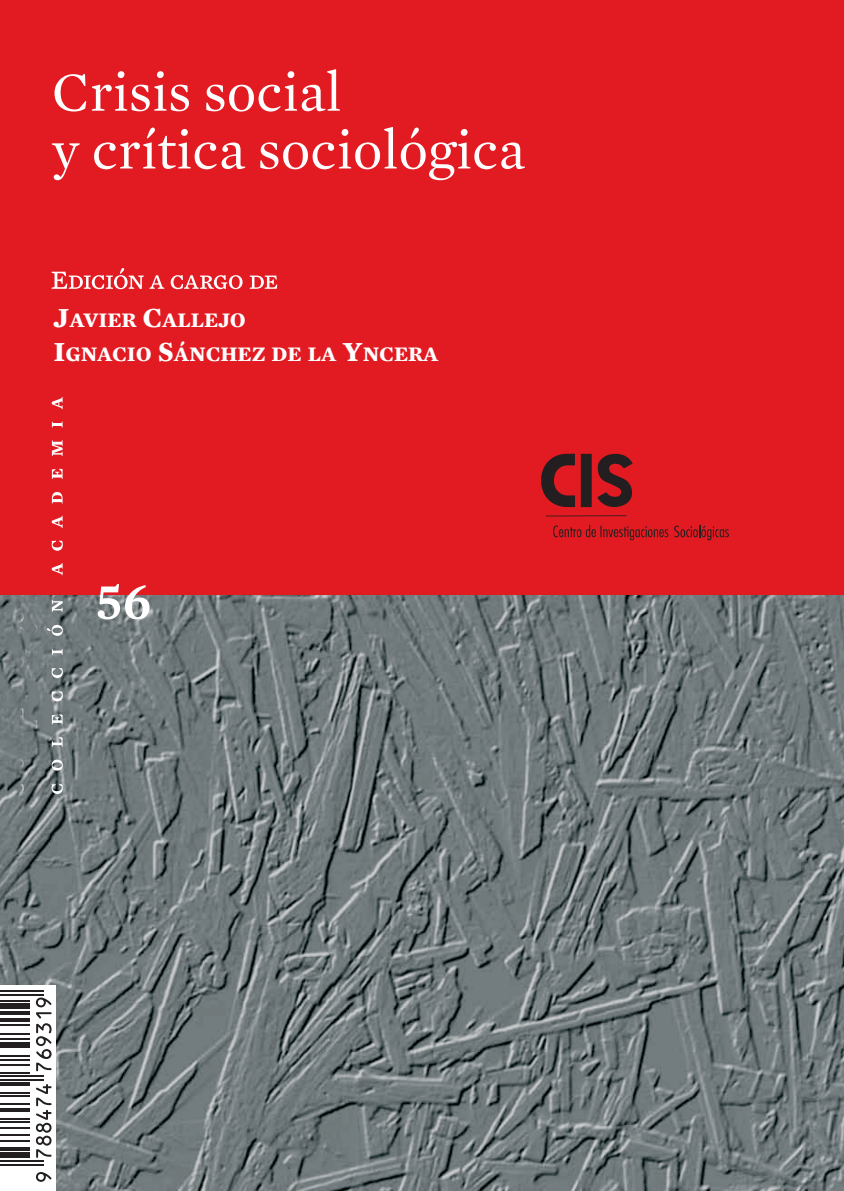
<style>
.page{position:relative;width:844px;height:1191px;background:#fff}
.page>*{position:absolute;margin:0;border:0;box-sizing:border-box;transform-origin:0 0}
.t1{font:56px/57.8px "Mercury Text G1";color:#fff}
.t2{font:52.5px "Mercury Text G1 Semibold SC";color:#fff}
.t3{font:700 21px/33.6px "Mercury Text G1";color:#fff}
.s1{font-size:28px}
</style>
<div class="page">
<div style="left:0;top:0;width:843px;height:1191px;background:#e21a21"></div>
<img style="left:0;top:595px;width:843px;height:596px">
<div style="left:0;top:985px;width:55px;height:206px;background:#fff"></div>
<svg style="left:36px;top:1172px;width:15px;height:9px"></svg>
<hr style="left:0;top:1163px;width:44px;height:2px;background:#231f20">
<hr style="left:0;top:1160px;width:44px;height:1px;background:#231f20">
<div style="left:0;top:1152px;width:30px;height:6px;background:#231f20"></div>
<hr style="left:0;top:1147px;width:30px;height:3px;background:#231f20">
<hr style="left:0;top:1139px;width:30px;height:2px;background:#231f20">
<hr style="left:0;top:1134px;width:30px;height:1px;background:#231f20">
<hr style="left:0;top:1126px;width:30px;height:2px;background:#231f20">
<hr style="left:0;top:1121px;width:30px;height:2px;background:#231f20">
<hr style="left:0;top:1117px;width:30px;height:2px;background:#231f20">
<hr style="left:0;top:1108px;width:30px;height:4px;background:#231f20">
<hr style="left:0;top:1102px;width:30px;height:2px;background:#231f20">
<hr style="left:0;top:1095px;width:30px;height:2px;background:#231f20">
<svg style="left:36px;top:1084px;width:15px;height:73px"></svg>
<hr style="left:0;top:1091px;width:30px;height:2px;background:#231f20">
<hr style="left:0;top:1082px;width:30px;height:4px;background:#231f20">
<hr style="left:0;top:1079px;width:44px;height:1px;background:#231f20">
<hr style="left:0;top:1075px;width:44px;height:2px;background:#231f20">
<hr style="left:0;top:1071px;width:30px;height:2px;background:#231f20">
<hr style="left:0;top:1064px;width:30px;height:2px;background:#231f20">
<hr style="left:0;top:1058px;width:30px;height:2px;background:#231f20">
<hr style="left:0;top:1055px;width:30px;height:1px;background:#231f20">
<div style="left:0;top:1042px;width:30px;height:5px;background:#231f20"></div>
<hr style="left:0;top:1038px;width:30px;height:2px;background:#231f20">
<hr style="left:0;top:1032px;width:30px;height:2px;background:#231f20">
<hr style="left:0;top:1023px;width:30px;height:2px;background:#231f20">
<hr style="left:0;top:1018px;width:30px;height:3px;background:#231f20">
<svg style="left:0;top:1011px;width:30px;height:3px"></svg>
<svg style="left:36px;top:997px;width:16px;height:74px"></svg>
<div style="left:0;top:1003px;width:30px;height:6px;background:#231f20"></div>
<hr style="left:0;top:999px;width:30px;height:2px;background:#231f20">
<hr style="left:0;top:994px;width:44px;height:2px;background:#231f20">
<hr style="left:0;top:990px;width:44px;height:2px;background:#231f20">
<svg style="left:52px;top:268px;width:225px;height:21px"></svg>
<svg style="left:47px;top:397px;width:16px;height:397px"></svg>
<svg style="left:553px;top:525px;width:115px;height:15px"></svg>
<svg style="left:674px;top:525px;width:54px;height:15px"></svg>
<div style="left:580px;top:454px;width:11px;height:53px;background:#231f20"></div>
<svg style="left:541px;top:454px;width:34px;height:53px"></svg>
<svg style="left:545px;top:515px;width:81px;height:1px"></svg>
<svg style="left:597px;top:453px;width:36px;height:54px"></svg>
<p class="t1" style="left:52px;top:63px;width:474px">Crisis social<br>y crítica sociológica</p>
<p class="t3" style="left:54px;top:303px;width:386px"><span class="s1">J</span>AVIER <span class="s1">C</span>ALLEJO<br><span class="s1">I</span>GNACIO <span class="s1">S</span>ÁNCHEZ DE LA <span class="s1">Y</span>NCERA</p>
<p class="t2" style="left:95px;top:569px;width:58px">56</p>
</div>
